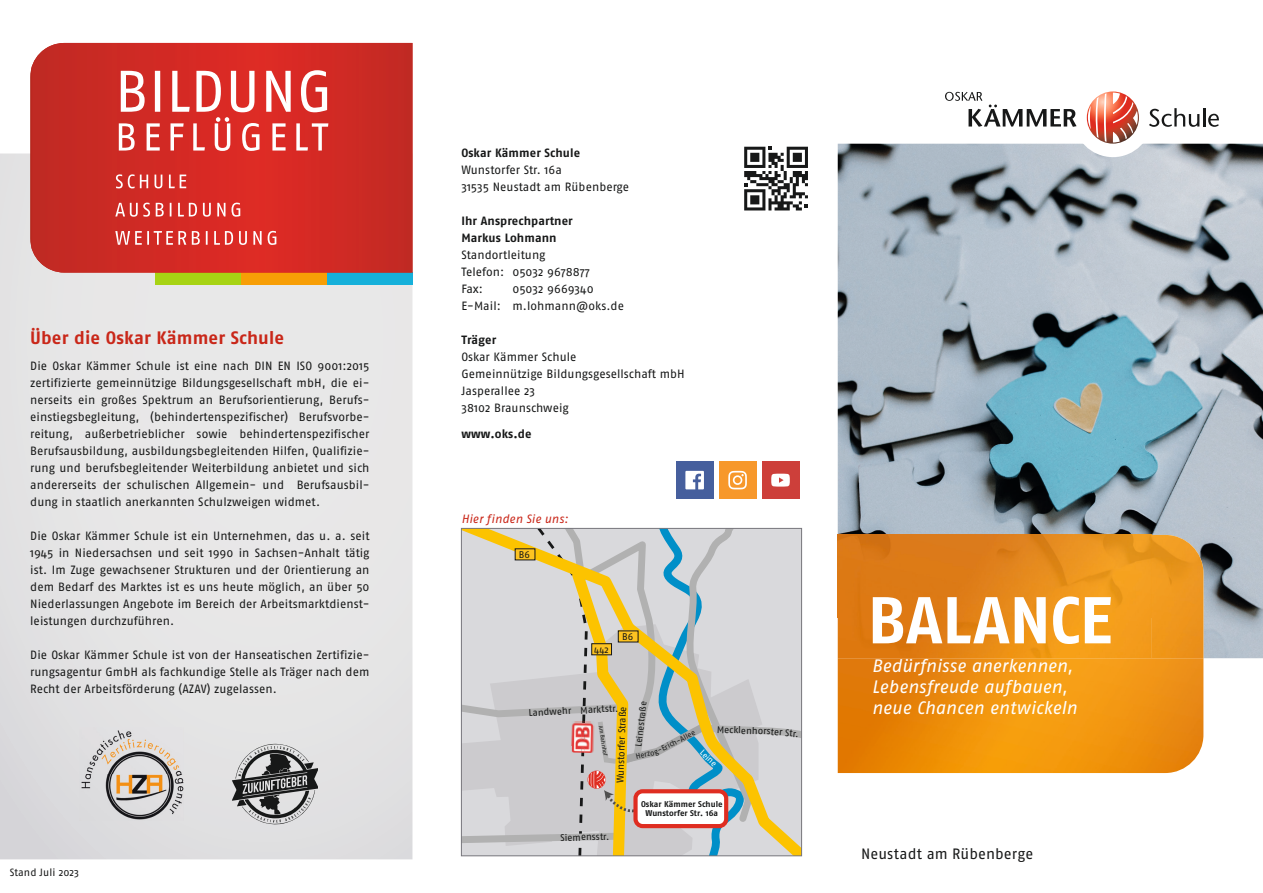
<style>
.page{position:relative;width:1263px;height:893px;background:#fff}
.page>*{position:absolute;margin:0;border:0;box-sizing:border-box;transform-origin:0 0}
.t1{font:700 66px "Fago No";letter-spacing:-.005em;color:#fff}
.t2{font:italic 18px/21.3px "Fago No";color:#fff}
.t3{font:700 18px "Fago No";letter-spacing:.005em;color:#c92719}
.t4{font:15px "Fago No";letter-spacing:.005em;color:#171818}
.t5{font:12px/17px "Fago No";color:#171818}
.t6{font:700 12px/17px "Fago No";letter-spacing:.005em;color:#171818}
.t7{font:italic 12px "Fago No";letter-spacing:.01em;color:#c92719}
.t8{font:10.5px "Fago No";letter-spacing:.005em;color:#171818}
.t9{font:9.75px "Fago No";color:#171818}
.t10{font:9px "Fago No";color:#171818}
.t11{font:700 8.4px/9.9px "Fago No";color:#171818;text-align:center}
.t12{font:8.4px "Fago No";color:#fff}
.t13{font:7.65px "Fago No";color:#171818}
.t14{font:5.55px "Fago No";color:#171818}
</style>
<div class="page">
<svg style="left:0;top:153px;width:412px;height:706px;background:#e4e4e5"></svg>
<div style="left:155px;top:273px;width:86px;height:12px;background:#a7d314"></div>
<div style="left:241px;top:273px;width:86px;height:12px;background:#f79e06"></div>
<div style="left:327px;top:273px;width:85px;height:12px;background:#16b0da"></div>
<svg style="left:31px;top:43px;width:381px;height:230px;background:#cd2b25"></svg>
<svg style="left:115px;top:231px;width:161px;height:14px;background:#e16561"></svg>
<svg style="left:115px;top:203px;width:125px;height:14px;background:#df635f"></svg>
<svg style="left:116px;top:174px;width:70px;height:14px"></svg>
<svg style="left:119px;top:70px;width:209px;height:81px"></svg>
<img style="left:80px;top:728px;width:104px;height:92px">
<svg style="left:232px;top:744px;width:86px;height:80px;background:#929393"></svg>
<img style="left:838px;top:144px;width:425px;height:514px">
<img style="left:838px;top:658px;width:365px;height:115px">
<img style="left:838px;top:535px;width:365px;height:123px">
<div style="left:1073px;top:78px;width:79px;height:79px;background:#fff;border-radius:50%"></div>
<svg style="left:1087px;top:91px;width:52px;height:53px"></svg>
<svg style="left:1149px;top:108px;width:70px;height:19px"></svg>
<svg style="left:945px;top:92px;width:131px;height:35px"></svg>
<svg style="left:744px;top:147px;width:64px;height:63px"></svg>
<div style="left:676px;top:462px;width:37px;height:37px;background:#465f9d"></div>
<svg style="left:685px;top:471px;width:19px;height:18px"></svg>
<div style="left:719px;top:462px;width:37px;height:37px;background:#f7982b"></div>
<svg style="left:728px;top:471px;width:19px;height:18px"></svg>
<div style="left:762px;top:462px;width:37px;height:37px;background:#cd3f3a"></div>
<svg style="left:771px;top:474px;width:19px;height:13px"></svg>
<svg style="left:461px;top:528px;width:340px;height:328px;background:#cfcbbf"></svg>
<p class="t6" style="left:461px;top:144px;width:120px">Oskar Kämmer Schule</p>
<p class="t5" style="left:461px;top:162px;width:169px">Wunstorfer Str. 16a<br>31535 Neustadt am Rübenberge</p>
<p class="t6" style="left:461px;top:213px;width:113px">Ihr Ansprechpartner<br>Markus Lohmann</p>
<p class="t5" style="left:461px;top:247px;width:130px">Standortleitung<br>Telefon: 05032 9678877<br>Fax:</p>
<p class="t5" style="left:461px;top:281px;width:164px;text-indent:51px">05032 9669340<br>E-Mail: m.lohmann@oks.de</p>
<p class="t6" style="left:461px;top:332px;width:36px">Träger</p>
<p class="t5" style="left:461px;top:349px;width:225px">Oskar Kämmer Schule<br>Gemeinnützige Bildungsgesellschaft mbH<br>Jasperallee 23<br>38102 Braunschweig</p>
<p class="t6" style="left:461px;top:425px;width:72px">www.oks.de</p>
<h2 class="t3" style="left:30px;top:328px;width:255px">Über die Oskar Kämmer Schule</h2>
<p class="t5" style="left:30px;top:357px;width:341px;text-align:justify">Die Oskar Kämmer Schule ist eine nach DIN EN ISO 9001:2015 zertifizierte gemeinnützige Bildungsgesellschaft mbH, die ei&shy;nerseits ein großes Spektrum an Berufsorientierung, Berufs&shy;einstiegsbegleitung, (behindertenspezifischer) Berufsvorbe&shy;reitung, außerbetrieblicher sowie behindertenspezifischer Berufsausbildung, ausbildungsbegleitenden Hilfen, Qualifizie&shy;rung und berufsbegleitender Weiterbildung anbietet und sich andererseits der schulischen Allgemein- und Berufsausbil&shy;dung in staatlich anerkannten Schulzweigen widmet.</p>
<p class="t5" style="left:30px;top:527px;width:341px;text-align:justify">Die Oskar Kämmer Schule ist ein Unternehmen, das u. a. seit 1945 in Niedersachsen und seit 1990 in Sachsen-Anhalt tätig ist. Im Zuge gewachsener Strukturen und der Orientierung an dem Bedarf des Marktes ist es uns heute möglich, an über 50<br>Niederlassungen Angebote im Bereich der Arbeitsmarktdienst&shy;leistungen durchzuführen.</p>
<p class="t5" style="left:30px;top:646px;width:341px;text-align:justify">Die Oskar Kämmer Schule ist von der Hanseatischen Zertifizie&shy;rungsagentur GmbH als fachkundige Stelle als Träger nach dem Recht der Arbeitsförderung (AZAV) zugelassen.</p>
<h2 class="t2" style="left:872px;top:655px;width:207px">Bedürfnisse anerkennen,<br>Lebensfreude aufbauen, neue Chancen entwickeln</h2>
<p class="t7" style="left:461px;top:512px;width:108px">Hier finden Sie uns:</p>
<p class="t9" style="left:519px;top:549px;width:13px">B6</p>
<h1 class="t1" style="left:867px;top:582px;width:246px">BALANCE</h1>
<p class="t9" style="left:622px;top:631px;width:13px">B6</p>
<p class="t9" style="left:594px;top:644px;width:16px">442</p>
<p class="t10" style="left:633px;top:746px;width:47px;rotate:-83deg">Leinestraße</p>
<p class="t9" style="left:580px;top:704px;width:39px;rotate:-3deg">Marktstr.</p>
<p class="t9" style="left:614px;top:783px;width:78px;rotate:-88deg">Wunstorfer Straße</p>
<p class="t9" style="left:528px;top:707px;width:44px;rotate:-3deg">Landwehr</p>
<p class="t14" style="left:604px;top:725px;width:32px;rotate:81deg">Am Bahnhof</p>
<p class="t9" style="left:717px;top:724px;width:48px;rotate:2deg">Mecklenho</p>
<p class="t13" style="left:652px;top:749px;width:47px;rotate:-27deg">g-Erich-Allee</p>
<p class="t12" style="left:705px;top:748px;width:21px;rotate:44deg">Leine</p>
<p class="t13" style="left:635px;top:752px;width:21px;rotate:-13deg">Herzo</p>
<p class="t8" style="left:10px;top:866px;width:71px">Stand Juli 2023</p>
<p class="t9" style="left:560px;top:832px;width:50px;rotate:-1deg">Siemensstr.</p>
<p class="t11" style="left:641px;top:799px;width:83px">Oskar Kämmer Schule<br>Wunstorfer Str. 16a</p>
<p class="t4" style="left:861px;top:845px;width:174px">Neustadt am Rübenberge</p>
</div>
